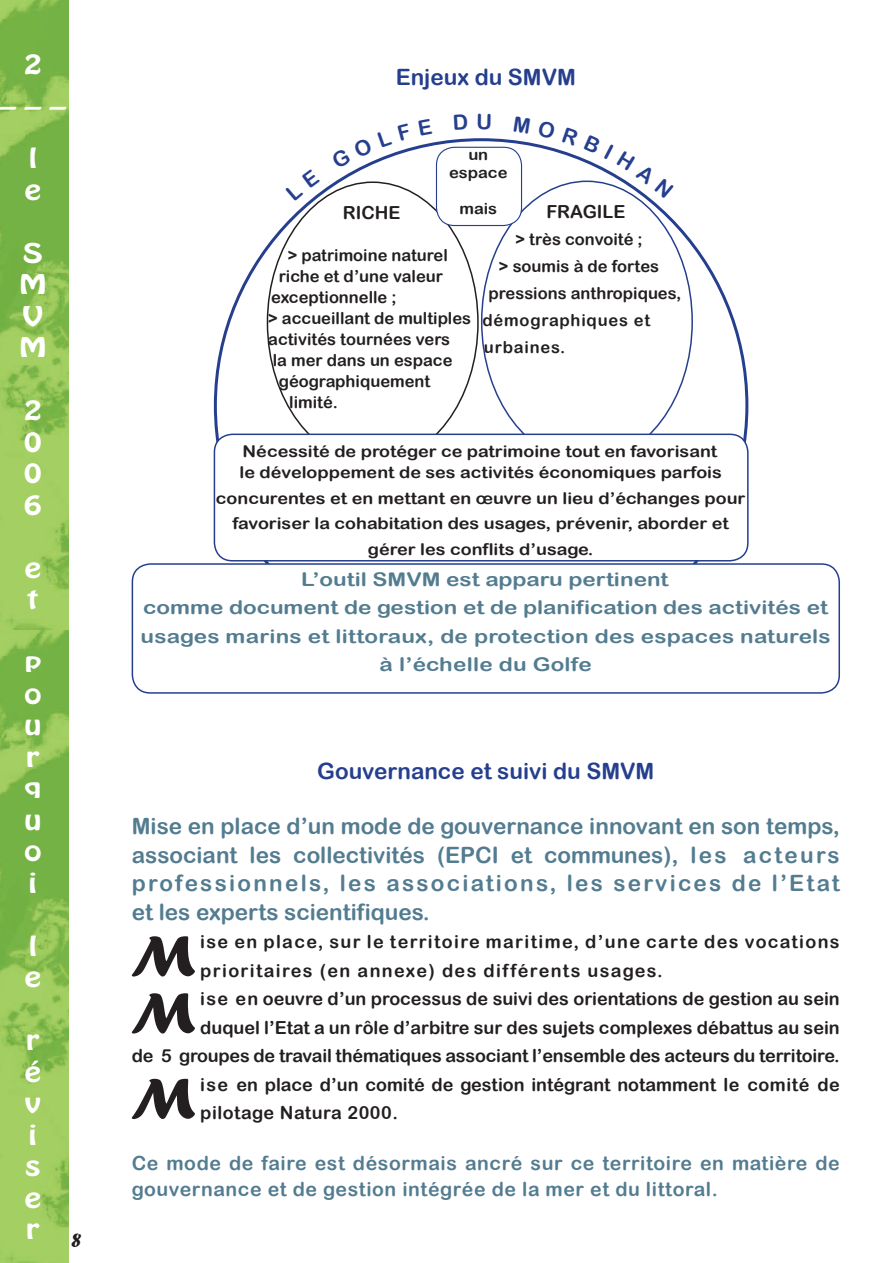
<style>
.page{position:relative;width:893px;height:1263px;background:#fff}
.page>*{position:absolute;margin:0;border:0;box-sizing:border-box;transform-origin:0 0}
.t1{font:60.3px "Forte";color:#231f20}
.t2{font:34.5px/41.4px "Broadway";color:#fff;text-align:justify}
.t3{font:24px/31.5px "Hobo Std";color:#fff;scale:1.3 1}
.t4{font:22.5px/28.5px "Arial Rounded MT Bold";letter-spacing:.015em;color:#537c90;text-align:justify}
.t5{font:22.5px "Arial Rounded MT Bold";color:#253f8e}
.t6{font:21px "Forte";color:#231f20}
.t7{font:19.5px/25.5px "Arial Rounded MT Bold";letter-spacing:.03em;color:#537c90}
.t8{font:18.9px/28.5px "Arial Rounded MT Bold";color:#537c90;text-align:center;scale:1.19 1}
.t9{font:18px/28.5px "Arial Rounded MT Bold";color:#231f20;text-align:right}
.t10{font:18px/28.5px "Arial Rounded MT Bold";letter-spacing:.075em;color:#231f20}
.t11{font:16.5px "Arial Rounded MT Bold";color:#231f20}
.t12{font:16.5px "Arial Rounded MT Bold";letter-spacing:.05em;color:#231f20}
.t13{font:16.2px/25.5px "Arial Rounded MT Bold";color:#231f20;scale:1.11 1}
.t14{font:15.45px/18px "Arial Rounded MT Bold";color:#231f20;text-align:center;scale:1.06 1}
</style>
<div class="page">
<img style="left:0;top:0;width:68px;height:1263px">
<div style="left:436px;top:147px;width:86px;height:79px;border:1px solid #253f8e;border-radius:18px"></div>
<div style="left:214px;top:434px;width:535px;height:127px;border:2px solid #253f8e;border-radius:18px"></div>
<div style="left:132px;top:563px;width:708px;height:131px;border:2px solid #253f8e;border-radius:18px"></div>
<svg style="left:309px;top:192px;width:11px;height:9px"></svg>
<svg style="left:356px;top:153px;width:36px;height:16px"></svg>
<svg style="left:562px;top:150px;width:89px;height:49px"></svg>
<h3 class="t3" style="left:0;top:48px;width:52px;text-align:center">2 ___</h3>
<h3 class="t3" style="left:25px;top:143px;width:14px">l e</h3>
<h2 class="t2" style="left:22px;top:45px;width:24px">1</h2>
<h2 class="t2" style="left:27px;top:170px;width:14px">l</h2>
<h3 class="t3" style="left:19px;top:237px;width:22px">S<br>M<br>V<br>M</h3>
<h2 class="t2" style="left:20px;top:294px;width:28px">c o n c e</h2>
<h3 class="t3" style="left:24px;top:395px;width:15px;text-align:justify">2<br>0<br>0<br>6</h3>
<h2 class="t2" style="left:20px;top:542px;width:28px;text-align:left">t a t i o n</h2>
<h3 class="t3" style="left:25px;top:552px;width:14px">e t</h3>
<h3 class="t3" style="left:24px;top:647px;width:15px;text-align:justify">p o u r q u o i</h3>
<h2 class="t2" style="left:20px;top:832px;width:27px">p r é a</h2>
<h3 class="t3" style="left:25px;top:930px;width:14px">l e</h3>
<h3 class="t3" style="left:25px;top:1025px;width:14px">r é v i s e r</h3>
<h2 class="t2" style="left:20px;top:1039px;width:27px;text-align:left">a b l e</h2>
<p class="t6" style="left:71px;top:1228px;width:12px">8</p>
<p class="t5" style="left:396px;top:64px;width:182px">Enjeux du SMVM</p>
<p class="t14" style="left:449px;top:145px;width:57px">un espace</p>
<p class="t14" style="left:459px;top:199px;width:37px">mais</p>
<p class="t9" style="left:546px;top:197px;width:81px">FRAGILE</p>
<p class="t11" style="left:515px;top:230px;width:129px">&gt; très convoité ;</p>
<p class="t11" style="left:499px;top:257px;width:162px">&gt; soumis à de fortes</p>
<p class="t11" style="left:488px;top:284px;width:194px">pressions anthropiques,</p>
<p class="t12" style="left:482px;top:311px;width:169px">démographiques et</p>
<p class="t12" style="left:484px;top:338px;width:83px">urbaines.</p>
<p class="t9" style="left:343px;top:198px;width:59px">RICHE</p>
<p class="t11" style="left:288px;top:246px;width:162px">&gt; patrimoine naturel</p>
<p class="t11" style="left:279px;top:267px;width:166px">riche et d’une valeur</p>
<p class="t11" style="left:271px;top:288px;width:127px">exceptionnelle ;</p>
<p class="t11" style="left:268px;top:309px;width:204px">&gt; accueillant de multiples</p>
<p class="t11" style="left:268px;top:330px;width:183px">activités tournées vers</p>
<p class="t11" style="left:273px;top:351px;width:181px">la mer dans un espace</p>
<p class="t11" style="left:279px;top:372px;width:153px">géographiquement</p>
<p class="t11" style="left:289px;top:393px;width:50px">limité.</p>
<p class="t13" style="left:240px;top:440px;width:436px;line-height:21.6px">Nécessité de protéger ce patrimoine tout en favorisant le développement de ses activités économiques parfois</p>
<p class="t13" style="left:216px;top:485px;width:479px;text-align:center">concurentes et en mettant en œuvre un lieu d’échanges pour favoriser la cohabitation des usages, prévenir, aborder et gérer les conflits d’usage.</p>
<p class="t8" style="left:141px;top:564px;width:581px">L’outil SMVM est apparu pertinent<br>comme document de gestion et de planification des activités et usages marins et littoraux, de protection des espaces naturels à l’échelle du Golfe</p>
<p class="t5" style="left:317px;top:757px;width:339px">Gouvernance et suivi du SMVM</p>
<p class="t4" style="left:132px;top:811px;width:709px">Mise en place d’un mode de gouvernance innovant en son temps, associant les collectivités (EPCI et communes), les acteurs professionnels, les associations, les services de l’Etat et les experts scientifiques.</p>
<h1 class="t1" style="left:130px;top:921px;width:67px">M</h1>
<p class="t10" style="left:200px;top:927px;width:641px">ise en place, sur le territoire maritime, d’une carte des vocations prioritaires (en annexe) des différents usages.</p>
<h1 class="t1" style="left:130px;top:978px;width:67px">M</h1>
<p class="t9" style="left:132px;top:984px;width:709px">ise en oeuvre d’un processus de suivi des orientations de gestion au sein<br>duquel l’Etat a un rôle d’arbitre sur des sujets complexes débattus au sein<br>de 5 groupes de travail thématiques associant l’ensemble des acteurs du territoire.</p>
<h1 class="t1" style="left:130px;top:1064px;width:67px">M</h1>
<p class="t9" style="left:200px;top:1070px;width:641px;text-align:left">ise en place d’un comité de gestion intégrant notamment le comité de pilotage Natura 2000.</p>
<p class="t7" style="left:132px;top:1150px;width:709px">Ce mode de faire est désormais ancré sur ce territoire en matière de gouvernance et de gestion intégrée de la mer et du littoral.</p>
</div>
